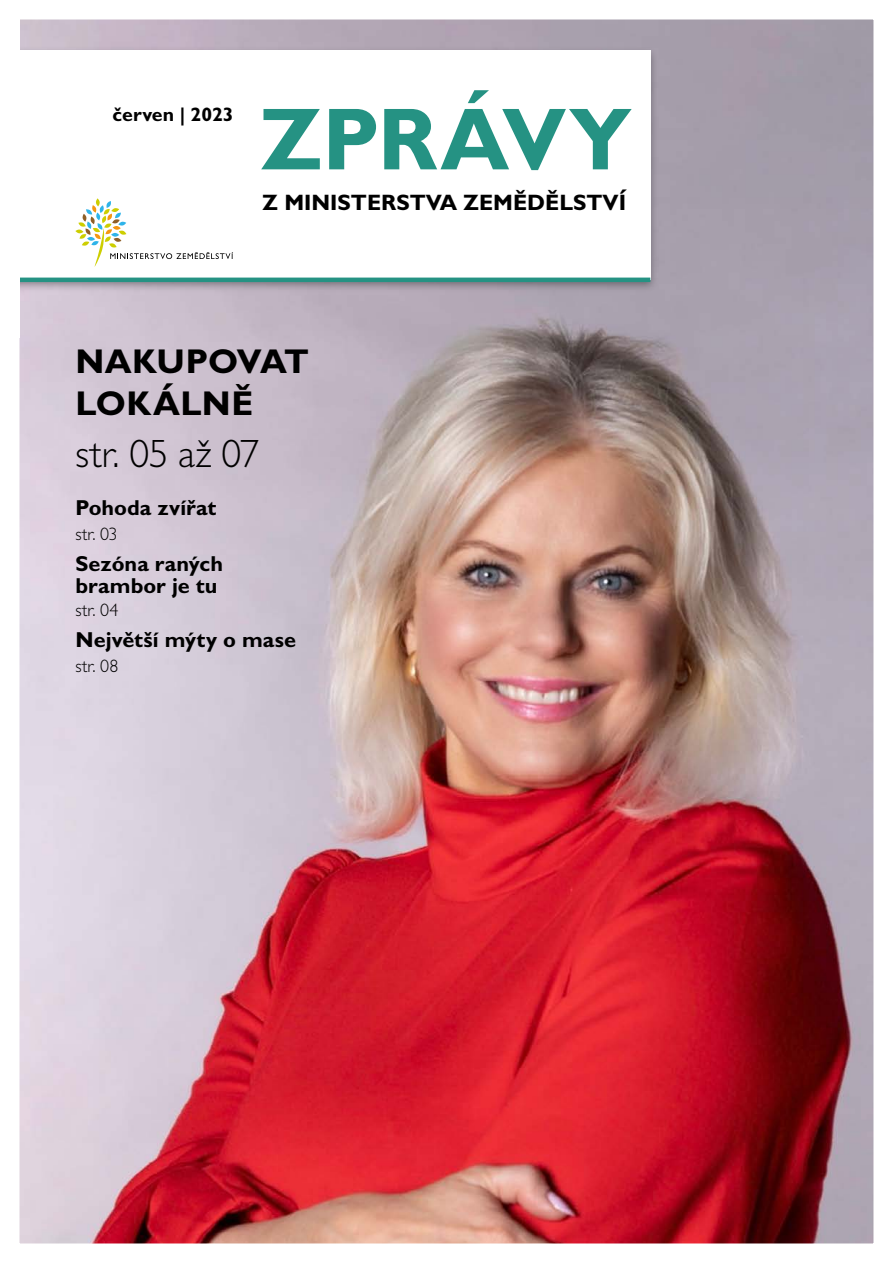
<style>
.page{position:relative;width:893px;height:1263px;background:#fff}
.page>*{position:absolute;margin:0;border:0;box-sizing:border-box;transform-origin:0 0}
.t1{font:700 88.5px "Gill Sans";letter-spacing:-.01em;color:#259283}
.t2{font:300 39.6px "Gill Sans MT Pro";letter-spacing:-.005em;color:#000}
.t3{font:700 34.5px/42px "Gill Sans MT Pro";letter-spacing:.01em;color:#000}
.t4{font:700 22.35px "Gill Sans MT Pro";color:#000}
.t5{font:700 21.75px/22.5px "Gill Sans MT Pro";color:#000}
.t6{font:700 19.5px "Gill Sans MT Pro";color:#000}
.t7{font:300 18px "Gill Sans MT Pro";letter-spacing:.005em;color:#000}
</style>
<div class="page">
<img style="left:21px;top:21px;width:851px;height:1221px">
<div style="left:0;top:46px;width:659px;height:246px;background:#000;opacity:.35"></div>
<div style="left:0;top:50px;width:650px;height:230px;background:#fff"></div>
<hr style="left:0;top:278px;width:650px;height:4px;background:#259283">
<svg style="left:78px;top:198px;width:155px;height:69px"></svg>
<div style="left:0;top:0;width:19px;height:337px;background:#fff"></div>
<p class="t6" style="left:113px;top:102px;width:123px">červen | 2023</p>
<h1 class="t1" style="left:261px;top:86px;width:372px">ZPRÁVY</h1>
<p class="t4" style="left:263px;top:188px;width:365px">Z MINISTERSTVA ZEMĚDĚLSTVÍ</p>
<h3 class="t3" style="left:75px;top:339px;width:235px">NAKUPOVAT<br>LOKÁLNĚ</h3>
<h2 class="t2" style="left:75px;top:430px;width:186px">str. 05 až 07</h2>
<p class="t5" style="left:75px;top:496px;width:143px">Pohoda zvířat</p>
<p class="t7" style="left:75px;top:523px;width:44px">str. 03</p>
<p class="t5" style="left:75px;top:552px;width:149px">Sezóna raných brambor je tu</p>
<p class="t7" style="left:75px;top:599px;width:45px">str. 04</p>
<p class="t5" style="left:75px;top:628px;width:222px">Největší mýty o mase</p>
<p class="t7" style="left:75px;top:655px;width:44px">str. 08</p>
</div>
